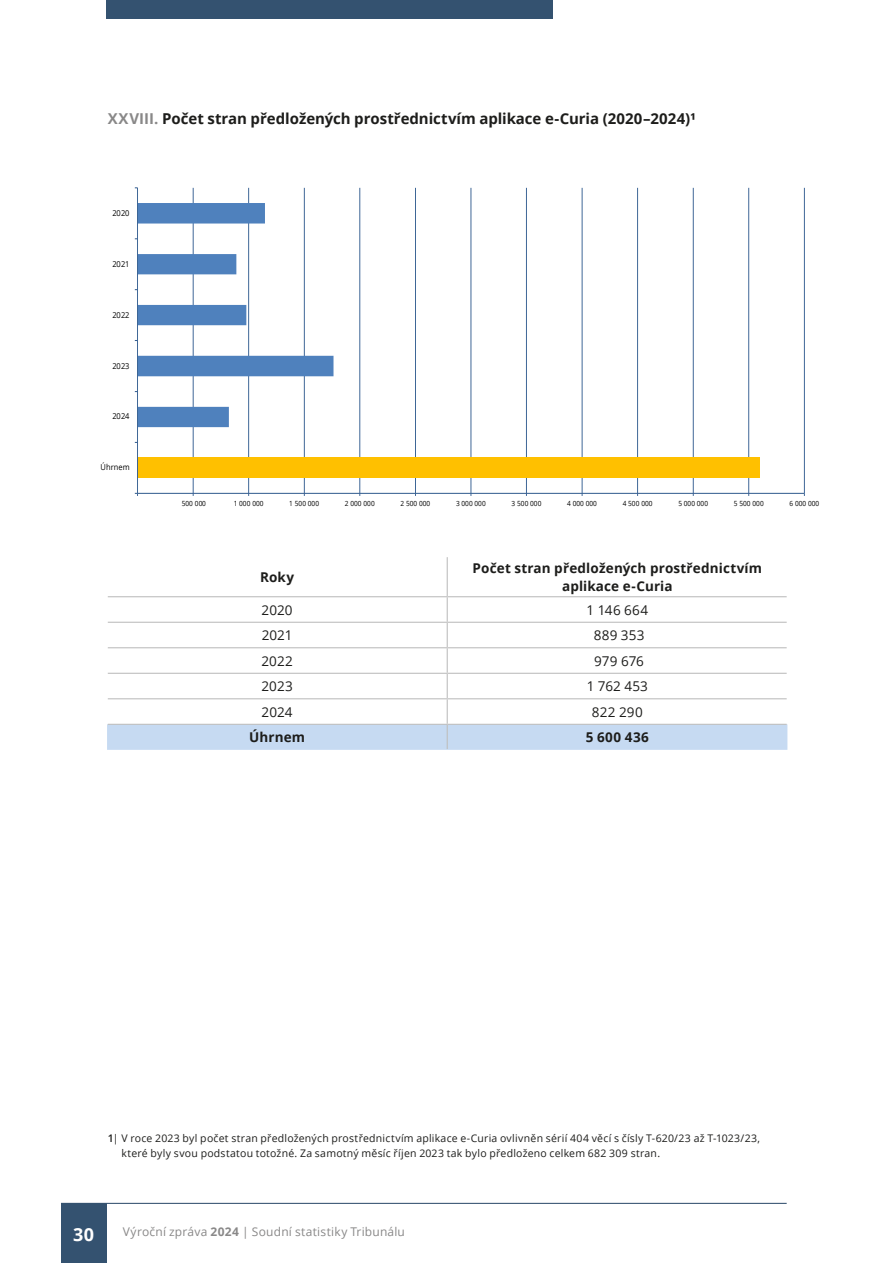
<style>
.page{position:relative;width:893px;height:1263px;background:#fff}
.page>*{position:absolute;margin:0;border:0;box-sizing:border-box;transform-origin:0 0}
.t1{font:700 18px "Open Sans";color:#fff}
.t2{font:700 15px "Open Sans";color:#1d1d1b}
.Tableau_texte{font:700 13.5px/18px "Open Sans";letter-spacing:.01em;color:#1d1d1b;text-align:center}
.Tableau_texte-2{font:13.5px "Open Sans";letter-spacing:.005em;color:#1d1d1b}
.t3{font:12px "Open Sans";letter-spacing:.015em;color:#898888}
.FOOTNOTE_1-99{font:10.5px/15px "Open Sans";letter-spacing:.02em;color:#1d1d1b}
.t4{font:9.15px/15.5px "Open Sans";letter-spacing:-.005em;color:#000;text-align:justify;scale:.92 1}
.t5{font:700 9.15px/15.5px "Open Sans";color:#000;text-align:center;scale:.92 1}
.t6{font:8.1px "Open Sans";letter-spacing:-.005em;color:#000;scale:.92 1}
.t7{font:7.05px "Open Sans";color:#000;scale:.92 1}
.s1{color:#898888}
.s2{font-weight:400}
.s3{font-weight:600}
.s4{font-weight:700}
</style>
<div class="page">
<div style="left:106px;top:0;width:447px;height:19px;background:#345270"></div>
<hr style="left:61px;top:1203px;width:726px;height:1px;background:#345270">
<div style="left:61px;top:1203px;width:45px;height:60px;background:#345270"></div>
<hr style="left:193px;top:188px;width:1px;height:305px;background:#376092">
<hr style="left:248px;top:188px;width:1px;height:305px;background:#376092">
<hr style="left:304px;top:188px;width:1px;height:305px;background:#376092">
<hr style="left:360px;top:188px;width:1px;height:305px;background:#376092">
<hr style="left:415px;top:188px;width:1px;height:305px;background:#376092">
<hr style="left:471px;top:188px;width:1px;height:305px;background:#376092">
<hr style="left:526px;top:188px;width:1px;height:305px;background:#376092">
<hr style="left:582px;top:188px;width:1px;height:305px;background:#376092">
<hr style="left:637px;top:188px;width:1px;height:305px;background:#376092">
<hr style="left:693px;top:188px;width:1px;height:305px;background:#376092">
<hr style="left:748px;top:188px;width:1px;height:305px;background:#376092">
<hr style="left:804px;top:188px;width:1px;height:305px;background:#376092">
<div style="left:138px;top:458px;width:622px;height:20px;background:#ffc000"></div>
<hr style="left:138px;top:493px;width:666px;height:1px;background:#376092">
<hr style="left:137px;top:188px;width:1px;height:305px;background:#376092">
<svg style="left:135px;top:203px;width:198px;height:224px"></svg>
<svg style="left:107px;top:557px;width:680px;height:193px"></svg>
<p class="t2" style="left:108px;top:108px;width:589px"><span class="s1">XXVIII.</span> Počet stran předložených prostřednictvím aplikace e-Curia (2020–2024)¹</p>
<p class="t6" style="left:112px;top:207px;width:20px">2020</p>
<p class="t6" style="left:112px;top:258px;width:20px">2021</p>
<p class="t6" style="left:112px;top:309px;width:20px">2022</p>
<p class="t6" style="left:112px;top:360px;width:20px">2023</p>
<p class="t6" style="left:112px;top:411px;width:20px">2024</p>
<p class="t6" style="left:101px;top:462px;width:33px">Úhrnem</p>
<p class="t7" style="left:182px;top:499px;width:28px">500 000</p>
<p class="t7" style="left:234px;top:499px;width:34px">1 000 000</p>
<p class="t7" style="left:289px;top:499px;width:34px">1 500 000</p>
<p class="t7" style="left:345px;top:499px;width:34px">2 000 000</p>
<p class="t7" style="left:400px;top:499px;width:34px">2 500 000</p>
<p class="t7" style="left:456px;top:499px;width:34px">3 000 000</p>
<p class="t7" style="left:512px;top:499px;width:34px">3 500 000</p>
<p class="t7" style="left:567px;top:499px;width:34px">4 000 000</p>
<p class="t7" style="left:623px;top:499px;width:34px">4 500 000</p>
<p class="t7" style="left:678px;top:499px;width:34px">5 000 000</p>
<p class="t7" style="left:734px;top:499px;width:34px">5 500 000</p>
<p class="t7" style="left:789px;top:499px;width:34px">6 000 000</p>
<p class="Tableau_texte" style="left:260px;top:567px;width:36px">Roky</p>
<p class="Tableau_texte" style="left:473px;top:558px;width:291px">Počet stran předložených prostřednictvím aplikace e-Curia</p>
<p class="Tableau_texte-2" style="left:262px;top:600px;width:33px">2020</p>
<p class="Tableau_texte-2" style="left:586px;top:600px;width:63px">1 146 664</p>
<p class="Tableau_texte-2" style="left:262px;top:626px;width:32px">2021</p>
<p class="Tableau_texte-2" style="left:594px;top:626px;width:52px">889 353</p>
<p class="Tableau_texte-2" style="left:261px;top:651px;width:33px">2022</p>
<p class="Tableau_texte-2" style="left:594px;top:651px;width:51px">979 676</p>
<p class="Tableau_texte-2" style="left:261px;top:677px;width:33px">2023</p>
<p class="Tableau_texte-2" style="left:587px;top:677px;width:63px">1 762 453</p>
<p class="Tableau_texte-2" style="left:262px;top:702px;width:33px">2024</p>
<p class="Tableau_texte-2" style="left:592px;top:702px;width:52px">822 290</p>
<p class="Tableau_texte" style="left:249px;top:728px;width:57px">Úhrnem</p>
<p class="Tableau_texte" style="left:586px;top:728px;width:65px">5 600 436</p>
<p class="t4" style="left:258px;top:619px;width:22px">2020<br>2021<br>2022</p>
<p class="t5" style="left:250px;top:681px;width:39px"><span class="s2">2024<br></span>Úhrnem</p>
<p class="FOOTNOTE_1-99" style="left:121px;top:1130px;width:640px;text-indent:-14px"><span class="s3">1</span>| V roce 2023 byl počet stran předložených prostřednictvím aplikace e-Curia ovlivněn sérií 404 věcí s čísly T-620/23 až T-1023/23, které byly svou podstatou totožné. Za samotný měsíc říjen 2023 tak bylo předloženo celkem 682 309 stran.</p>
<h1 class="t1" style="left:73px;top:1222px;width:22px">30</h1>
<p class="t3" style="left:123px;top:1223px;width:284px">Výroční zpráva <span class="s4">2024</span> | Soudní statistiky Tribunálu</p>
</div>
